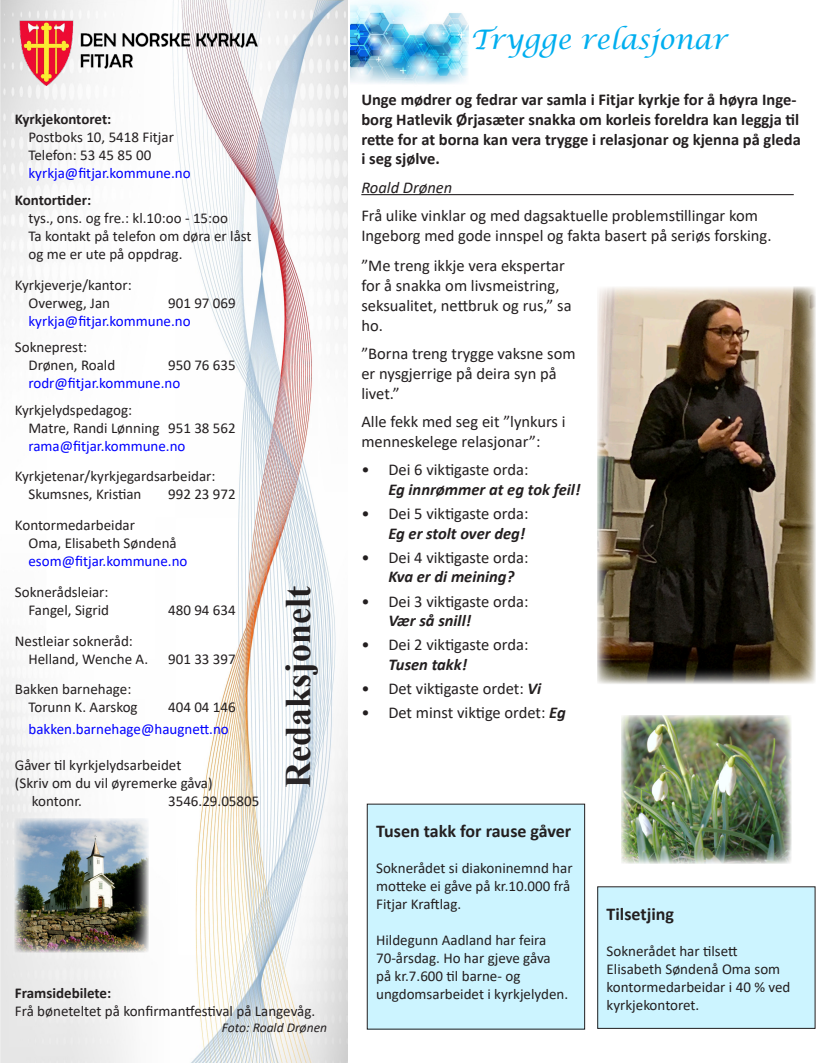
<style>
.page{position:relative;width:830px;height:1063px;background:#fff}
.page>*{position:absolute;margin:0;border:0;box-sizing:border-box;transform-origin:0 0}
.t1{font:700 36px "Times New Roman";color:#231f20}
.t2{font:italic 27px "Lucida Calligraphy";color:#00aeef}
.t3{font:700 18px "Calibri";color:#231f20}
.t4{font:16.5px/19.8px "Calibri";color:#231f20}
.t5{font:700 16.5px/19.8px "Calibri";color:#231f20}
.t6{font:italic 700 16.5px/19.8px "Calibri";color:#231f20}
.t7{font:italic 16.5px "Calibri";color:#231f20}
.t8{font:15px/18px "Calibri";color:#231f20}
.t9{font:15px/18px "Calibri";color:#00f}
.t10{font:700 15px "Calibri";color:#231f20}
.t11{font:italic 13.5px "Calibri";color:#231f20}
.s1{color:#231f20}
.s2{color:#00f}
.s3{font-weight:700}
.s4{font-weight:400;font-style:normal}
.s5{font-weight:700;font-style:italic}
</style>
<div class="page">
<img style="left:0;top:0;width:348px;height:1063px">
<img style="left:15px;top:20px;width:251px;height:66px">
<hr style="left:361px;top:194px;width:432px;height:1px;background:#231f20">
<img style="left:350px;top:0;width:118px;height:84px">
<img style="left:15px;top:819px;width:134px;height:134px">
<img style="left:597px;top:287px;width:218px;height:397px">
<div style="left:367px;top:804px;width:217px;height:225px;background:#ccf4ff"></div>
<div style="left:597px;top:887px;width:217px;height:141px;background:#ccf4ff"></div>
<div style="left:597px;top:886px;width:218px;height:143px;border:1px solid #231f20"></div>
<img style="left:621px;top:715px;width:170px;height:148px">
<p class="t10" style="left:15px;top:109px;width:98px">Kyrkjekontoret:</p>
<p class="t8" style="left:28px;top:128px;width:147px">Postboks 10, 5418 Fitjar</p>
<p class="t8" style="left:28px;top:146px;width:124px">Telefon: 53 45 85 00</p>
<p class="t9" style="left:28px;top:164px;width:164px">kyrkja@fitjar.kommune.no</p>
<p class="t10" style="left:15px;top:189px;width:78px">Kontortider:</p>
<p class="t8" style="left:28px;top:209px;width:201px">tys., ons. og fre.: kl.10:oo - 15:oo</p>
<p class="t8" style="left:28px;top:227px;width:224px">Ta kontakt på telefon om døra er låst og me er ute på oppdrag.</p>
<p class="t8" style="left:15px;top:275px;width:118px;text-align:center">Kyrkjeverje/kantor:<br>Overweg, Jan</p>
<p class="t9" style="left:28px;top:293px;width:209px;text-indent:140px"><span class="s1">901 97 069 </span>kyrkja@fitjar.kommune.no</p>
<p class="t8" style="left:15px;top:338px;width:74px">Sokneprest:</p>
<p class="t8" style="left:28px;top:356px;width:88px">Drønen, Roald</p>
<p class="t9" style="left:28px;top:356px;width:209px;text-indent:140px"><span class="s1">950 76 635 </span>rodr@fitjar.kommune.no</p>
<p class="t8" style="left:28px;top:400px;width:209px;text-indent:-14px">Kyrkjelydspedagog:<br>Matre, Randi Lønning 951 38 562 <span class="s2">rama@fitjar.kommune.no</span></p>
<p class="t8" style="left:28px;top:467px;width:188px;text-indent:-14px">Kyrkjetenar/kyrkjegardsarbeidar:<br>Skumsnes, Kristian</p>
<p class="t8" style="left:168px;top:485px;width:69px">992 23 972</p>
<p class="t8" style="left:28px;top:516px;width:160px;text-indent:-14px">Kontormedarbeidar<br>Oma, Elisabeth Søndenå <span class="s2">esom@fitjar.kommune.no</span></p>
<p class="t8" style="left:15px;top:583px;width:96px;text-align:right">Soknerådsleiar:<br>Fangel, Sigrid</p>
<p class="t8" style="left:168px;top:601px;width:69px">480 94 634</p>
<p class="t8" style="left:28px;top:631px;width:121px;text-indent:-14px">Nestleiar sokneråd:<br>Helland, Wenche A.</p>
<p class="t8" style="left:168px;top:649px;width:69px">901 33 397</p>
<p class="t8" style="left:15px;top:680px;width:118px">Bakken barnehage:</p>
<p class="t8" style="left:28px;top:698px;width:111px">Torunn K. Aarskog</p>
<p class="t8" style="left:168px;top:698px;width:69px">404 04 146</p>
<p class="t9" style="left:28px;top:720px;width:202px">bakken.barnehage@haugnett.no</p>
<p class="t8" style="left:15px;top:756px;width:168px">Gåver til kyrkjelydsarbeidet</p>
<p class="t8" style="left:15px;top:774px;width:199px">(Skriv om du vil øyremerke gåva)</p>
<p class="t8" style="left:32px;top:792px;width:52px">kontonr.</p>
<p class="t8" style="left:168px;top:792px;width:93px">3546.29.05805</p>
<h1 class="t1" style="left:272px;top:788px;width:203px;rotate:-90deg">Redaksjonelt</h1>
<p class="t8" style="left:15px;top:983px;width:302px"><span class="s3">Framsidebilete:<br></span>Frå bøneteltet på konfirmantfestival på Langevåg.</p>
<p class="t11" style="left:222px;top:1018px;width:107px">Foto: Roald Drønen</p>
<p class="t2" style="left:470px;top:23px;width:258px">Trygge relasjonar</p>
<p class="t5" style="left:361px;top:89px;width:441px">Unge mødrer og fedrar var samla i Fitjar kyrkje for å høyra Inge&shy;borg Hatlevik Ørjasæter snakka om korleis foreldra kan leggja til rette for at borna kan vera trygge i relasjonar og kjenna på gleda i seg sjølve.</p>
<p class="t7" style="left:361px;top:176px;width:92px">Roald Drønen</p>
<p class="t4" style="left:361px;top:205px;width:411px">Frå ulike vinklar og med dagsaktuelle problemstillingar kom<br>Ingeborg med gode innspel og fakta basert på seriøs forsking.</p>
<p class="t4" style="left:361px;top:255px;width:212px">”Me treng ikkje vera ekspertar for å snakka om livsmeistring, seksualitet, nettbruk og rus,” sa ho.</p>
<p class="t4" style="left:361px;top:343px;width:216px">”Borna treng trygge vaksne som er nysgjerrige på deira syn på livet.”</p>
<p class="t4" style="left:361px;top:411px;width:206px">Alle fekk med seg eit ”lynkurs i menneskelege relasjonar”:</p>
<p class="t6" style="left:388px;top:459px;width:193px;text-indent:-27px"><span class="s4">• Dei 6 viktigaste orda:<br></span>Eg innrømmer at eg tok feil!</p>
<p class="t4" style="left:361px;top:503px;width:168px;text-align:right">• Dei 5 viktigaste orda:<br><span class="s5">Eg er stolt over deg!</span></p>
<p class="t4" style="left:388px;top:547px;width:141px;text-indent:-27px">• Dei 4 viktigaste orda:<br><span class="s5">Kva er di meining?</span></p>
<p class="t4" style="left:388px;top:591px;width:141px;text-indent:-27px">• Dei 3 viktigaste orda:<br><span class="s5">Vær så snill!</span></p>
<p class="t4" style="left:388px;top:635px;width:141px;text-indent:-27px">• Dei 2 viktigaste orda:<br><span class="s5">Tusen takk!</span></p>
<p class="t4" style="left:361px;top:678px;width:181px">• Det viktigaste ordet: <span class="s5">Vi</span></p>
<p class="t4" style="left:361px;top:702px;width:206px">• Det minst viktige ordet: <span class="s5">Eg</span></p>
<p class="t3" style="left:376px;top:819px;width:196px">Tusen takk for rause gåver</p>
<p class="t8" style="left:376px;top:859px;width:198px">Soknerådet si diakoninemnd har motteke ei gåve på kr.10.000 frå<br>Fitjar Kraftlag.</p>
<p class="t8" style="left:376px;top:931px;width:193px">Hildegunn Aadland har feira<br>70-årsdag. Ho har gjeve gåva på kr.7.600 til barne- og ungdomsarbeidet i kyrkjelyden.</p>
<p class="t3" style="left:606px;top:901px;width:69px">Tilsetjing</p>
<p class="t8" style="left:606px;top:942px;width:185px">Soknerådet har tilsett<br>Elisabeth Søndenå Oma som kontormedarbeidar i 40 % ved kyrkjekontoret.</p>
</div>
